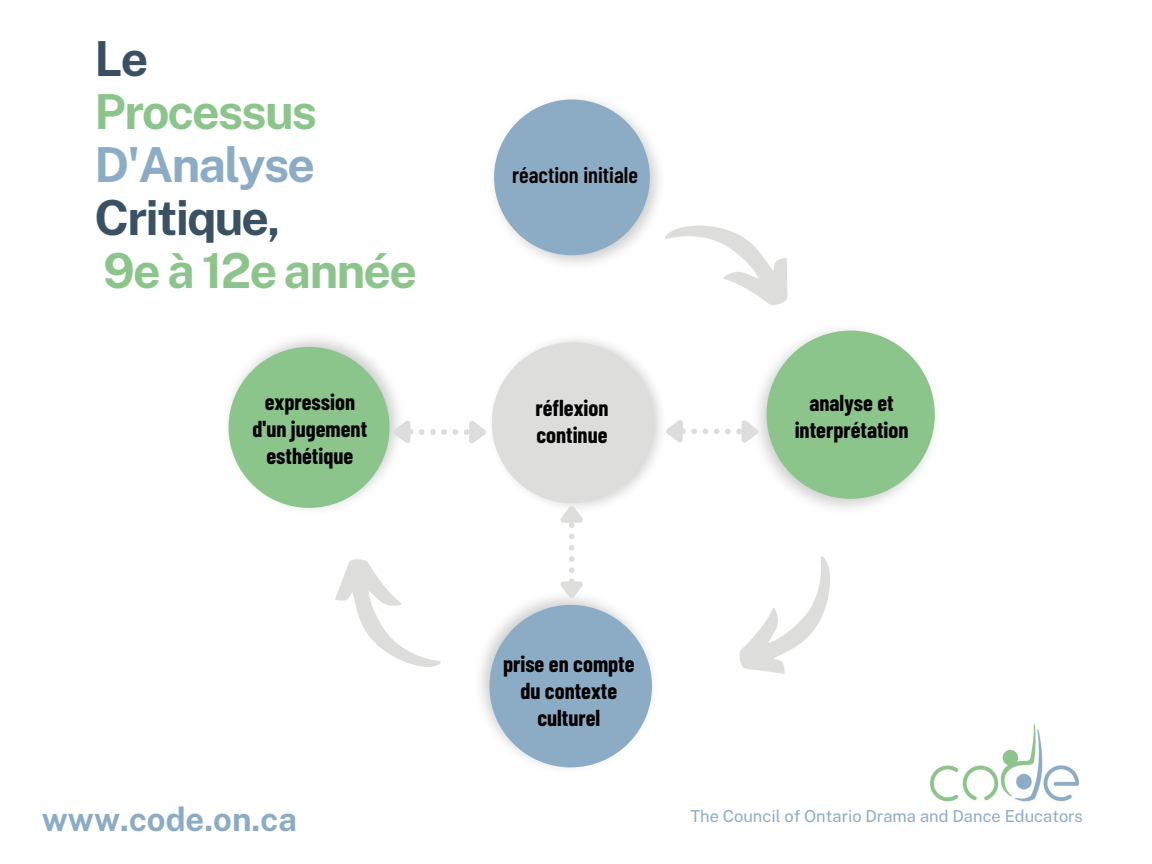
<style>
.page{position:relative;width:1152px;height:864px;background:#fff}
.page>*{position:absolute;margin:0;border:0;box-sizing:border-box;transform-origin:0 0}
.t1{font:700 48.3px "Public Sans";letter-spacing:-.035em;color:#8cc58c}
.t2{font:700 48.3px "Public Sans";letter-spacing:-.035em;color:#395162}
.t3{font:700 48.3px "Public Sans";letter-spacing:-.035em;color:#8cacc5}
.t4{font:700 33px "Public Sans";color:#8cacc5}
.t5{font:700 22.5px/27px "Barlow Condensed";color:#000;text-align:center}
.t6{font:600 22.5px "Barlow Condensed";color:#060101}
.t7{font:16.5px "Public Sans";color:#8cacc5}
</style>
<div class="page">
<svg style="left:494px;top:99px;width:156px;height:156px"></svg>
<img style="left:808px;top:330px;width:77px;height:178px">
<svg style="left:665px;top:225px;width:123px;height:80px"></svg>
<svg style="left:739px;top:556px;width:91px;height:118px"></svg>
<img style="left:665px;top:292px;width:44px;height:13px">
<svg style="left:543px;top:339px;width:116px;height:122px"></svg>
<img style="left:930px;top:723px;width:149px;height:79px">
<svg style="left:659px;top:331px;width:276px;height:168px"></svg>
<svg style="left:229px;top:347px;width:423px;height:420px"></svg>
<p class="t2" style="left:95px;top:30px;width:55px">Le</p>
<p class="t1" style="left:95px;top:83px;width:224px">Processus</p>
<p class="t3" style="left:95px;top:136px;width:222px">D'Analyse</p>
<p class="t2" style="left:95px;top:189px;width:188px">Critique,</p>
<p class="t1" style="left:103px;top:242px;width:315px">9e à 12e année</p>
<p class="t6" style="left:512px;top:160px;width:127px">réaction initiale</p>
<p class="t5" style="left:253px;top:388px;width:116px">expression d'un jugement esthétique</p>
<p class="t5" style="left:795px;top:389px;width:115px">analyse et interprétation</p>
<p class="t5" style="left:535px;top:394px;width:75px;text-align:left">réflexion continue</p>
<p class="t5" style="left:503px;top:650px;width:133px">prise en compte du contexte culturel</p>
<p class="t4" style="left:42px;top:799px;width:257px">www.code.on.ca</p>
<p class="t7" style="left:691px;top:807px;width:394px">The Council of Ontario Drama and Dance Educators</p>
</div>
